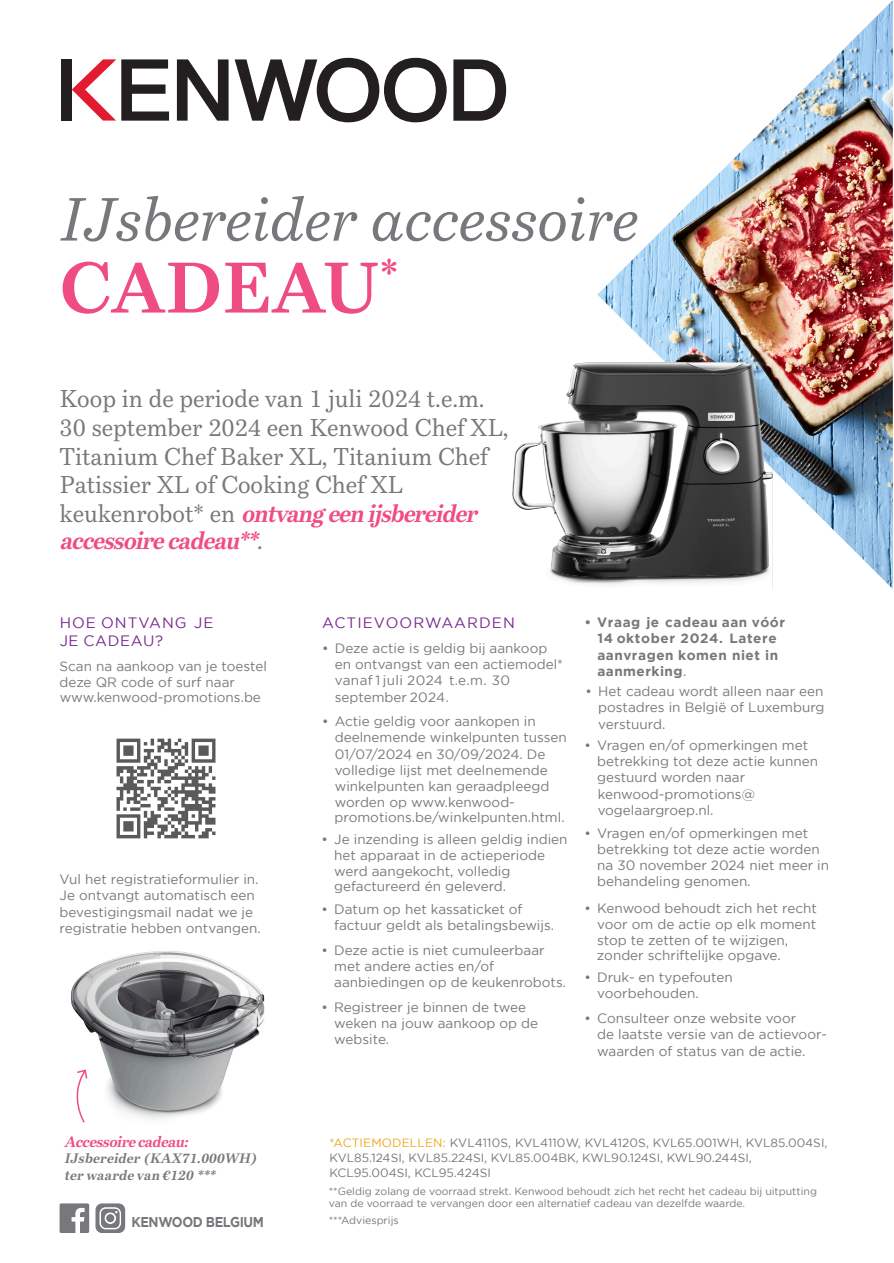
<style>
.page{position:relative;width:894px;height:1263px;background:#fff}
.page>*{position:absolute;margin:0;border:0;box-sizing:border-box;transform-origin:0 0}
.t1{font:700 70.5px "Bressay";color:#ef4d82}
.t2{font:italic 60px "Bressay";color:#77787b}
.t3{font:700 41.1px "Bressay";color:#ef4d82}
.t4{font:24px "Bressay";color:#77787b}
.t5{font:italic 700 24px "Bressay";color:#ef4d82}
.t6{font:italic 24px "Bressay";color:#77787b}
.t7{font:15px "Gotham";letter-spacing:.065em;color:#7a2a90}
.t8{font:italic 700 15px "Bressay";color:#ef4d82}
.t9{font:15px "Gotham";letter-spacing:.045em;color:#7a2a90}
.t10{font:700 14.25px "Gotham";letter-spacing:-.03em;color:#77787b;scale:.9 1}
.t11{font:13.5px "Gotham";color:#77787b}
.t12{font:700 13.5px "Gotham";letter-spacing:.04em;color:#77787b}
.t13{font:italic 700 13.5px "Bressay";letter-spacing:.015em;color:#77787b}
.t14{font:13.5px "Gotham";letter-spacing:.03em;color:#77787b}
.t15{font:12px "Gotham";color:#77787b}
.t16{font:10.5px "Gotham";color:#77787b}
.s1{font-weight:400;font-style:normal;color:#77787b}
.s2{font-weight:400}
.s3{color:#b0c036}
.s4{color:#eda820}
</style>
<div class="page">
<svg style="left:177px;top:59px;width:51px;height:62px"></svg>
<div style="left:61px;top:59px;width:11px;height:62px;background:#231f20"></div>
<svg style="left:72px;top:59px;width:97px;height:62px"></svg>
<svg style="left:234px;top:58px;width:212px;height:64px"></svg>
<svg style="left:453px;top:59px;width:53px;height:62px"></svg>
<svg style="left:95px;top:1203px;width:30px;height:30px"></svg>
<svg style="left:60px;top:1203px;width:29px;height:30px"></svg>
<img style="left:70px;top:951px;width:195px;height:168px">
<svg style="left:70px;top:1068px;width:18px;height:55px"></svg>
<img style="left:116px;top:738px;width:100px;height:101px">
<img style="left:597px;top:1px;width:295px;height:588px">
<img style="left:559px;top:578px;width:213px;height:11px">
<img style="left:512px;top:363px;width:260px;height:215px">
<p class="t2" style="left:60px;top:196px;width:580px">IJsbereider accessoire</p>
<p class="t1" style="left:60px;top:260px;width:322px">CADEAU</p>
<p class="t3" style="left:380px;top:258px;width:20px">*</p>
<p class="t4" style="left:60px;top:389px;width:426px">Koop in de periode van 1 juli 2024 t.e.m.</p>
<p class="t4" style="left:60px;top:418px;width:450px">30 september 2024 een Kenwood Chef XL,</p>
<p class="t4" style="left:60px;top:447px;width:429px">Titanium Chef Baker XL, Titanium Chef</p>
<p class="t4" style="left:60px;top:475px;width:345px">Patissier XL of Cooking Chef XL</p>
<p class="t5" style="left:60px;top:504px;width:423px"><span class="s1">k e u k e n r o b o t * e n</span> ontvang een ijsbereider</p>
<p class="t5" style="left:60px;top:531px;width:204px">accessoire cadeau**</p>
<p class="t6" style="left:257px;top:531px;width:12px">.</p>
<p class="t7" style="left:60px;top:617px;width:155px">HOE ONTVANG JE</p>
<p class="t9" style="left:60px;top:635px;width:105px">JE CADEAU?</p>
<p class="t11" style="left:60px;top:661px;width:209px">Scan na aankoop van je toestel</p>
<p class="t11" style="left:60px;top:677px;width:177px">deze QR code of surf naar</p>
<p class="t11" style="left:60px;top:692px;width:203px">www.kenwood-promotions.be</p>
<p class="t11" style="left:60px;top:874px;width:200px">Vul het registratieformulier in.</p>
<p class="t11" style="left:60px;top:890px;width:196px">Je ontvangt automatisch een</p>
<p class="t11" style="left:60px;top:907px;width:195px">bevestigingsmail nadat we je</p>
<p class="t11" style="left:60px;top:923px;width:203px">registratie hebben ontvangen.</p>
<p class="t7" style="left:322px;top:617px;width:194px">ACTIEVOORWAARDEN</p>
<p class="t11" style="left:322px;top:643px;width:227px">• Deze actie is geldig bij aankoop</p>
<p class="t11" style="left:334px;top:659px;width:230px">en ontvangst van een actiemodel*</p>
<p class="t14" style="left:334px;top:675px;width:177px">vanaf 1 juli 2024 t.e.m. 30</p>
<p class="t11" style="left:334px;top:692px;width:116px">september 2024.</p>
<p class="t11" style="left:322px;top:716px;width:215px">• Actie geldig voor aankopen in</p>
<p class="t11" style="left:334px;top:733px;width:233px">deelnemende winkelpunten tussen</p>
<p class="t11" style="left:334px;top:749px;width:212px">01/07/2024 en 30/09/2024. De</p>
<p class="t11" style="left:334px;top:765px;width:214px">volledige lijst met deelnemende</p>
<p class="t11" style="left:334px;top:781px;width:216px">winkelpunten kan geraadpleegd</p>
<p class="t11" style="left:334px;top:797px;width:181px">worden op www.kenwood-</p>
<p class="t11" style="left:334px;top:812px;width:231px">promotions.be/winkelpunten.html.</p>
<p class="t11" style="left:321px;top:834px;width:247px">• Je inzending is alleen geldig indien</p>
<p class="t11" style="left:334px;top:850px;width:212px">het apparaat in de actieperiode</p>
<p class="t11" style="left:334px;top:866px;width:178px">werd aangekocht, volledig</p>
<p class="t11" style="left:334px;top:881px;width:173px">gefactureerd én geleverd.</p>
<p class="t11" style="left:321px;top:904px;width:202px">• Datum op het kassaticket of</p>
<p class="t11" style="left:334px;top:920px;width:221px">factuur geldt als betalingsbewijs.</p>
<p class="t11" style="left:321px;top:945px;width:224px">• Deze actie is niet cumuleerbaar</p>
<p class="t11" style="left:334px;top:961px;width:161px">met andere acties en/of</p>
<p class="t11" style="left:334px;top:977px;width:233px">aanbiedingen op de keukenrobots.</p>
<p class="t11" style="left:321px;top:1002px;width:206px">• Registreer je binnen de twee</p>
<p class="t11" style="left:334px;top:1018px;width:205px">weken na jouw aankoop op de</p>
<p class="t11" style="left:334px;top:1034px;width:56px">website.</p>
<p class="t12" style="left:584px;top:617px;width:202px">• Vraag je cadeau aan vóór</p>
<p class="t12" style="left:597px;top:633px;width:181px">14 oktober 2024. Latere</p>
<p class="t12" style="left:597px;top:650px;width:182px">aanvragen komen niet in</p>
<p class="t12" style="left:597px;top:666px;width:90px">aanmerking<span class="s2">.</span></p>
<p class="t11" style="left:585px;top:686px;width:239px">• Het cadeau wordt alleen naar een</p>
<p class="t11" style="left:598px;top:702px;width:228px">postadres in België of Luxemburg</p>
<p class="t11" style="left:598px;top:719px;width:69px">verstuurd.</p>
<p class="t11" style="left:584px;top:740px;width:225px">• Vragen en/of opmerkingen met</p>
<p class="t11" style="left:597px;top:756px;width:222px">betrekking tot deze actie kunnen</p>
<p class="t11" style="left:597px;top:773px;width:149px">gestuurd worden naar</p>
<p class="t11" style="left:597px;top:789px;width:159px">kenwood-promotions@</p>
<p class="t11" style="left:597px;top:806px;width:117px">vogelaargroep.nl.</p>
<p class="t11" style="left:584px;top:828px;width:225px">• Vragen en/of opmerkingen met</p>
<p class="t11" style="left:597px;top:844px;width:224px">betrekking tot deze actie worden</p>
<p class="t11" style="left:597px;top:860px;width:233px">na 30 november 2024 niet meer in</p>
<p class="t11" style="left:597px;top:876px;width:155px">behandeling genomen.</p>
<p class="t11" style="left:584px;top:903px;width:234px">• Kenwood behoudt zich het recht</p>
<p class="t11" style="left:597px;top:919px;width:220px">voor om de actie op elk moment</p>
<p class="t11" style="left:597px;top:935px;width:192px">stop te zetten of te wijzigen,</p>
<p class="t11" style="left:596px;top:950px;width:185px">zonder schriftelijke opgave.</p>
<p class="t11" style="left:584px;top:972px;width:150px">• Druk- en typefouten</p>
<p class="t11" style="left:597px;top:989px;width:103px">voorbehouden.</p>
<p class="t11" style="left:584px;top:1013px;width:213px">• Consulteer onze website voor</p>
<p class="t11" style="left:597px;top:1029px;width:231px">de laatste versie van de actievoor-</p>
<p class="t11" style="left:597px;top:1046px;width:209px">waarden of status van de actie.</p>
<p class="t8" style="left:64px;top:1136px;width:128px">Accessoire cadeau:</p>
<p class="t13" style="left:64px;top:1153px;width:196px">IJsbereider (KAX71.000WH)</p>
<p class="t13" style="left:64px;top:1170px;width:155px">ter waarde van €120 ***</p>
<p class="t10" style="left:131px;top:1217px;width:149px">KENWOOD BELGIUM</p>
<p class="t15" style="left:329px;top:1138px;width:499px"><span class="s3">*</span><span class="s4">ACTIEMODELLEN</span><span class="s3">:</span> KVL4110S, KVL4110W, KVL4120S, KVL65.001WH, KVL85.004SI,</p>
<p class="t15" style="left:329px;top:1153px;width:424px">KVL85.124SI, KVL85.224SI, KVL85.004BK, KWL90.124SI, KWL90.244SI,</p>
<p class="t15" style="left:329px;top:1168px;width:163px">KCL95.004SI, KCL95.424SI</p>
<p class="t16" style="left:328px;top:1187px;width:489px">**Geldig zolang de voorraad strekt. Kenwood behoudt zich het recht het cadeau bij uitputting</p>
<p class="t16" style="left:328px;top:1200px;width:417px">van de voorraad te vervangen door een alternatief cadeau van dezelfde waarde.</p>
<p class="t16" style="left:328px;top:1216px;width:71px">***Adviesprijs</p>
</div>
